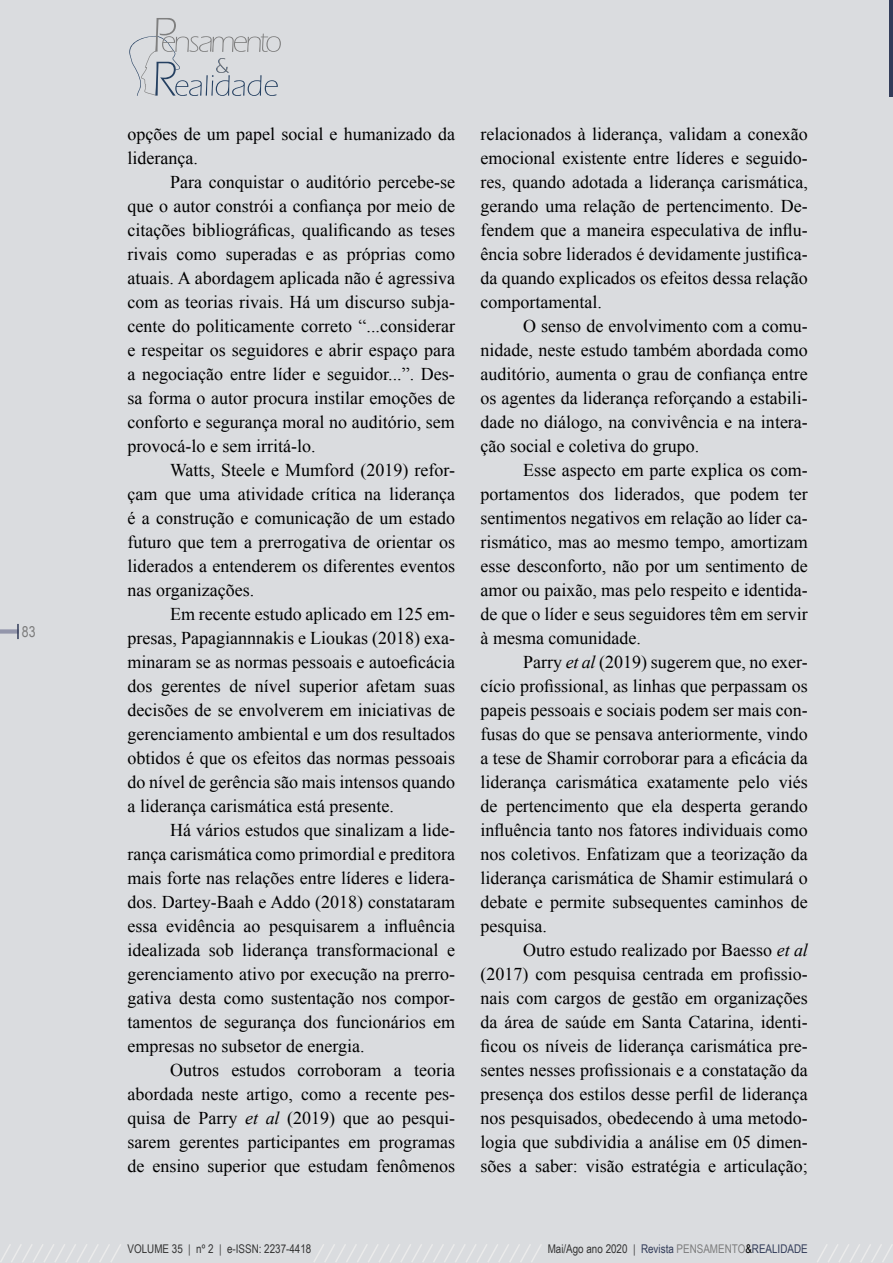
<style>
.page{position:relative;width:893px;height:1263px;background:#dadcdf}
.page>*{position:absolute;margin:0;border:0;box-sizing:border-box;transform-origin:0 0}
.t1{font:18px/24px "Times New Roman";color:#000;text-align:justify}
.t2{font:15px "Arial Narrow";color:#7c7c7c}
.t3{font:12px "Arial Narrow";color:#323c59}
.t4{font:12px "Arial Narrow";color:#333}
.s1{font-style:italic}
.s2{color:#484848}
.s3{color:#333}
.s4{color:#7d7d7d}
.s5{color:#000}
</style>
<div class="page">
<svg style="left:129px;top:18px;width:152px;height:78px"></svg>
<svg style="left:314px;top:1244px;width:228px;height:18px"></svg>
<svg style="left:817px;top:1244px;width:76px;height:18px"></svg>
<svg style="left:0;top:624px;width:19px;height:15px"></svg>
<hr style="left:889px;top:0;width:4px;height:96px;background:#323c59">
<svg style="left:0;top:1244px;width:121px;height:18px"></svg>
<p class="t2" style="left:22px;top:620px;width:15px">83</p>
<p class="t1" style="left:128px;top:122px;width:329px">opções de um papel social e humanizado da liderança.</p>
<p class="t1" style="left:128px;top:170px;width:329px;text-indent:43px">Para conquistar o auditório percebe-se que o autor constrói a confiança por meio de citações bibliográficas, qualificando as teses rivais como superadas e as próprias como atuais. A abordagem aplicada não é agressiva com as teorias rivais. Há um discurso subja&shy;cente do politicamente correto “...considerar e respeitar os seguidores e abrir espaço para a negociação entre líder e seguidor...”. Des&shy;sa forma o autor procura instilar emoções de conforto e segurança moral no auditório, sem provocá-lo e sem irritá-lo.</p>
<p class="t1" style="left:128px;top:458px;width:329px;text-indent:43px">Watts, Steele e Mumford (2019) refor&shy;çam que uma atividade crítica na liderança é a construção e comunicação de um estado futuro que tem a prerrogativa de orientar os liderados a entenderem os diferentes eventos nas organizações.</p>
<p class="t1" style="left:128px;top:602px;width:329px;text-indent:43px">Em recente estudo aplicado em 125 em&shy;presas, Papagiannnakis e Lioukas (2018) exa&shy;minaram se as normas pessoais e autoeficácia dos gerentes de nível superior afetam suas decisões de se envolverem em iniciativas de gerenciamento ambiental e um dos resultados obtidos é que os efeitos das normas pessoais do nível de gerência são mais intensos quando a liderança carismática está presente.</p>
<p class="t1" style="left:128px;top:818px;width:329px;text-indent:43px">Há vários estudos que sinalizam a lide&shy;rança carismática como primordial e preditora mais forte nas relações entre líderes e lidera&shy;dos. Dartey-Baah e Addo (2018) constataram essa evidência ao pesquisarem a influência idealizada sob liderança transformacional e gerenciamento ativo por execução na prerro&shy;gativa desta como sustentação nos compor&shy;tamentos de segurança dos funcionários em empresas no subsetor de energia.</p>
<p class="t1" style="left:128px;top:1058px;width:329px;text-indent:43px">Outros estudos corroboram a teoria abordada neste artigo, como a recente pes&shy;quisa de Parry <span class="s1">et al</span> (2019) que ao pesqui&shy;sarem gerentes participantes em programas de ensino superior que estudam fenômenos</p>
<p class="t1" style="left:480px;top:121px;width:329px">relacionados à liderança, validam a conexão emocional existente entre líderes e seguido&shy;res, quando adotada a liderança carismática, gerando uma relação de pertencimento. De&shy;fendem que a maneira especulativa de influ&shy;ência sobre liderados é devidamente justifica&shy;da quando explicados os efeitos dessa relação comportamental.</p>
<p class="t1" style="left:480px;top:313px;width:329px;text-indent:43px">O senso de envolvimento com a comu&shy;nidade, neste estudo também abordada como auditório, aumenta o grau de confiança entre os agentes da liderança reforçando a estabili&shy;dade no diálogo, na convivência e na intera&shy;ção social e coletiva do grupo.</p>
<p class="t1" style="left:480px;top:457px;width:329px;text-indent:43px">Esse aspecto em parte explica os com&shy;portamentos dos liderados, que podem ter sentimentos negativos em relação ao líder ca&shy;rismático, mas ao mesmo tempo, amortizam esse desconforto, não por um sentimento de amor ou paixão, mas pelo respeito e identida&shy;de que o líder e seus seguidores têm em servir à mesma comunidade.</p>
<p class="t1" style="left:480px;top:649px;width:329px;text-indent:43px">Parry <span class="s1">et al</span> (2019) sugerem que, no exer&shy;cício profissional, as linhas que perpassam os papeis pessoais e sociais podem ser mais con&shy;fusas do que se pensava anteriormente, vindo a tese de Shamir corroborar para a eficácia da liderança carismática exatamente pelo viés de pertencimento que ela desperta gerando influência tanto nos fatores individuais como nos coletivos. Enfatizam que a teorização da liderança carismática de Shamir estimulará o debate e permite subsequentes caminhos de pesquisa.</p>
<p class="t1" style="left:480px;top:937px;width:329px;text-indent:43px">Outro estudo realizado por Baesso <span class="s1">et al </span>(2017) com pesquisa centrada em profissio&shy;nais com cargos de gestão em organizações da área de saúde em Santa Catarina, identi&shy;ficou os níveis de liderança carismática pre&shy;sentes nesses profissionais e a constatação da presença dos estilos desse perfil de liderança nos pesquisados, obedecendo à uma metodo&shy;logia que subdividia a análise em 05 dimen&shy;sões a saber: visão estratégia e articulação;</p>
<p class="t4" style="left:128px;top:1240px;width:185px">VOLUME 35 <span class="s2">|</span> nº 2 <span class="s2">|</span> e-ISSN: 2237-4418</p>
<p class="t3" style="left:548px;top:1240px;width:261px"><span class="s3">Mai/Ago ano 2020</span> <span class="s2">|</span> Revista <span class="s4">PENSAMENTO</span><span class="s5">&amp;</span>REALIDADE</p>
</div>
